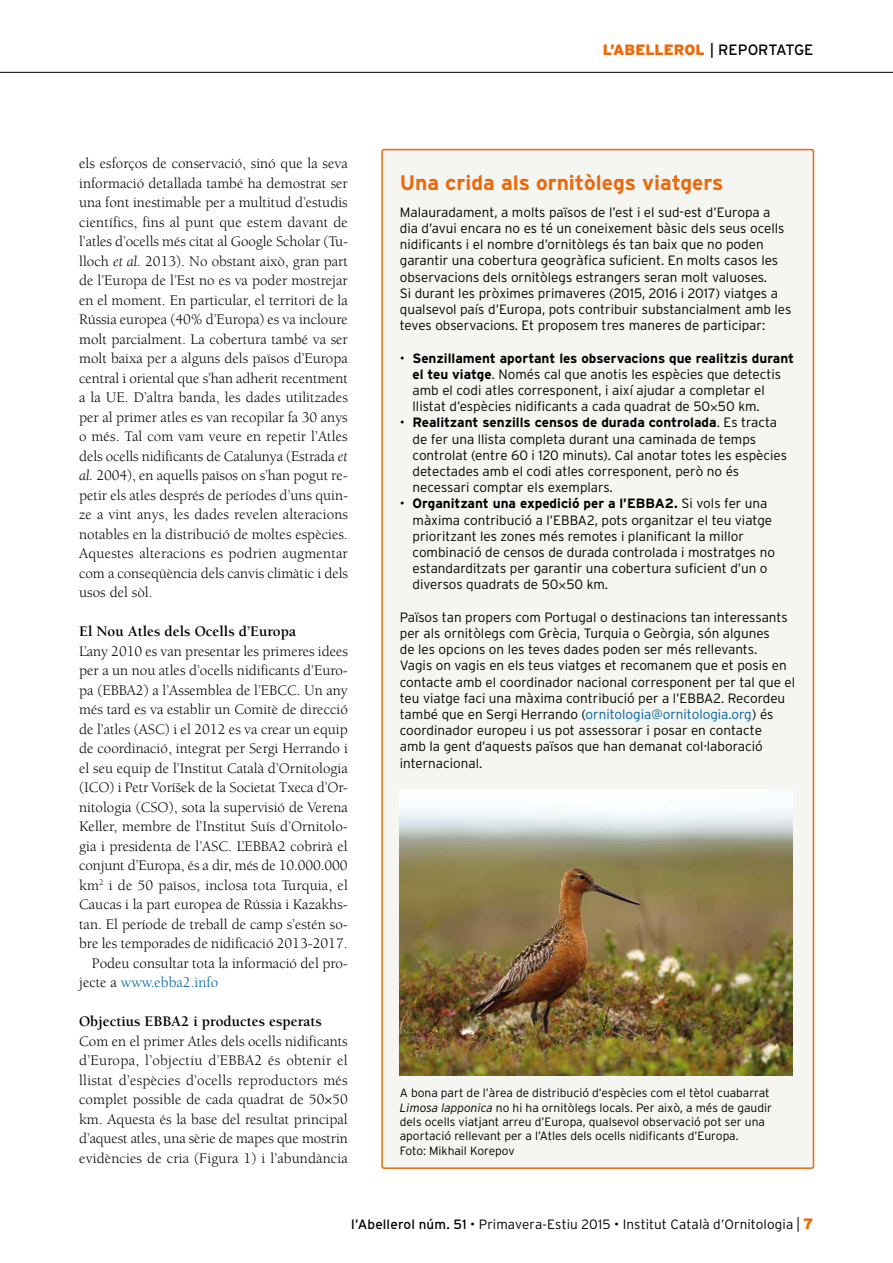
<style>
.page{position:relative;width:893px;height:1263px;background:#fff}
.page>*{position:absolute;margin:0;border:0;box-sizing:border-box;transform-origin:0 0}
.t1{font:700 21px "Interstate";color:#eb690b}
.t2{font:15px/19.5px "Berkeley Std";color:#000;text-align:justify}
.t3{font:700 15px "Berkeley Std";color:#000}
.t4{font:900 15px "Interstate";color:#eb690b}
.t5{font:15px "Berkeley Std";color:#0061a1}
.t6{font:300 13.5px/16.2px "Interstate";color:#000}
.t7{font:300 12px/14.4px "Interstate";color:#000}
.s1{font-style:italic}
.s2{color:#000}
.s3{font-weight:400;color:#000}
.s4{font-weight:700}
.s5{font-family:"Berkeley Std";font-weight:400;font-size:15px}
.s6{color:#0061a1}
.s7{font-weight:400}
.s8{font-stretch:condensed;font-size:15px}
.s9{font-weight:900;font-size:15px;color:#eb690b}
</style>
<div class="page">
<hr style="left:0;top:72px;width:893px;height:1px;background:#000">
<div style="left:382px;top:150px;width:431px;height:1018px;background:#f5f5f2;border-radius:2px"></div>
<img style="left:400px;top:790px;width:392px;height:286px">
<p class="t2" style="left:79px;top:154px;width:270px">els esforços de conservació, sinó que la seva informació detallada també ha demostrat ser una font inestimable per a multitud d’estudis científics, fins al punt que estem davant de l’atles d’ocells més citat al Google Scholar (Tu&shy;lloch <span class="s1">et al.</span> 2013). No obstant això, gran part de l’Europa de l’Est no es va poder mostrejar en el moment. En particular, el territori de la Rússia europea (40% d’Europa) es va incloure molt parcialment. La cobertura també va ser molt baixa per a alguns dels països d’Europa central i oriental que s’han adherit recentment a la UE. D’altra banda, les dades utilitzades per al primer atles es van recopilar fa 30 anys o més. Tal com vam veure en repetir l’Atles dels ocells nidificants de Catalunya (Estrada <span class="s1">et al.</span> 2004), en aquells països on s’han pogut re&shy;petir els atles després de períodes d’uns quin&shy;ze a vint anys, les dades revelen alteracions notables en la distribució de moltes espècies.<br>Aquestes alteracions es podrien augmentar com a conseqüència dels canvis climàtic i dels usos del sòl.</p>
<p class="t3" style="left:79px;top:624px;width:218px">El Nou Atles dels Ocells d’Europa</p>
<p class="t2" style="left:79px;top:642px;width:270px">L’any 2010 es van presentar les primeres idees</p>
<p class="t2" style="left:79px;top:661px;width:270px">per a un nou atles d’ocells nidificants d’Euro-</p>
<p class="t2" style="left:79px;top:681px;width:270px">pa (EBBA2) a l’Assemblea de l’EBCC. Un any</p>
<p class="t2" style="left:79px;top:700px;width:270px">més tard es va establir un Comitè de direcció</p>
<p class="t2" style="left:79px;top:720px;width:270px">de l’atles (ASC) i el 2012 es va crear un equip</p>
<p class="t2" style="left:79px;top:739px;width:270px">de coordinació, integrat per Sergi Herrando i</p>
<p class="t2" style="left:79px;top:759px;width:270px">el seu equip de l’Institut Català d’Ornitologia</p>
<p class="t2" style="left:79px;top:778px;width:270px">(ICO) i Petr Voríšek de la Societat Txeca d’Or-</p>
<p class="t2" style="left:79px;top:798px;width:270px">nitologia (CSO), sota la supervisió de Verena</p>
<p class="t2" style="left:79px;top:817px;width:270px">Keller, membre de l’Institut Suís d’Ornitolo-</p>
<p class="t2" style="left:79px;top:837px;width:270px">gia i presidenta de l’ASC. L’EBBA2 cobrirà el</p>
<p class="t2" style="left:79px;top:856px;width:270px">conjunt d’Europa, és a dir, més de 10.000.000</p>
<p class="t2" style="left:79px;top:876px;width:270px">km<sup>2</sup> i de 50 països, inclosa tota Turquia, el</p>
<p class="t2" style="left:79px;top:895px;width:270px">Caucas i la part europea de Rússia i Kazakhs-</p>
<p class="t2" style="left:79px;top:915px;width:270px">tan. El període de treball de camp s’estén so-</p>
<p class="t2" style="left:79px;top:934px;width:270px">bre les temporades de nidificació 2013-2017.</p>
<p class="t2" style="left:92px;top:954px;width:257px">Podeu consultar tota la informació del pro-</p>
<p class="t5" style="left:79px;top:975px;width:141px"><span class="s2">jecte a</span> www.ebba2.info</p>
<p class="t3" style="left:79px;top:1014px;width:244px">Objectius EBBA2 i productes esperats</p>
<p class="t2" style="left:79px;top:1032px;width:270px">Com en el primer Atles dels ocells nidificants d’Europa, l’objectiu d’EBBA2 és obtenir el llistat d’espècies d’ocells reproductors més complet possible de cada quadrat de 50×50 km. Aquesta és la base del resultat principal d’aquest atles, una sèrie de mapes que mostrin evidències de cria (Figura 1) i l’abundància</p>
<p class="t4" style="left:603px;top:41px;width:212px">L’ABELLEROL <span class="s3">| REPORTATGE</span></p>
<h1 class="t1" style="left:400px;top:171px;width:325px">Una crida als ornitòlegs viatgers</h1>
<p class="t6" style="left:400px;top:204px;width:393px">Malauradament, a molts països de l’est i el sud-est d’Europa a dia d’avui encara no es té un coneixement bàsic dels seus ocells nidificants i el nombre d’ornitòlegs és tan baix que no poden garantir una cobertura geogràfica suficient. En molts casos les observacions dels ornitòlegs estrangers seran molt valuoses.<br>Si durant les pròximes primaveres (2015, 2016 i 2017) viatges a qualsevol país d’Europa, pots contribuir substancialment amb les teves observacions. Et proposem tres maneres de participar:</p>
<p class="t6" style="left:413px;top:350px;width:383px;text-indent:-13px">• <span class="s4">Senzillament aportant les observacions que realitzis durant el teu viatge</span>. Només cal que anotis les espècies que detectis amb el codi atles corresponent, i així ajudar a completar el llistat d’espècies nidificants a cada quadrat de 50<span class="s5">×</span>50 km.</p>
<p class="t6" style="left:413px;top:414px;width:376px;text-indent:-13px">• <span class="s4">Realitzant senzills censos de durada controlada</span>. Es tracta de fer una llista completa durant una caminada de temps controlat (entre 60 i 120 minuts). Cal anotar totes les espècies detectades amb el codi atles corresponent, però no és necessari comptar els exemplars.</p>
<p class="t6" style="left:413px;top:495px;width:364px;text-indent:-13px">• <span class="s4">Organitzant una expedició per a l’EBBA2.</span> Si vols fer una màxima contribució a l’EBBA2, pots organitzar el teu viatge prioritzant les zones més remotes i planificant la millor combinació de censos de durada controlada i mostratges no estandarditzats per garantir una cobertura suficient d’un o diversos quadrats de 50<span class="s5">×</span>50 km.</p>
<p class="t6" style="left:400px;top:609px;width:397px">Països tan propers com Portugal o destinacions tan interessants per als ornitòlegs com Grècia, Turquia o Geòrgia, són algunes<br>de les opcions on les teves dades poden ser més rellevants.<br>Vagis on vagis en els teus viatges et recomanem que et posis en contacte amb el coordinador nacional corresponent per tal que el teu viatge faci una màxima contribució per a l’EBBA2. Recordeu també que en Sergi Herrando (<span class="s6">ornitologia@ornitologia.org</span>) és coordinador europeu i us pot assessorar i posar en contacte<br>amb la gent d’aquests països que han demanat col·laboració internacional.</p>
<p class="t7" style="left:400px;top:1086px;width:374px">A bona part de l’àrea de distribució d’espècies com el tètol cuabarrat <span class="s1">Limosa lapponica</span> no hi ha ornitòlegs locals. Per això, a més de gaudir dels ocells viatjant arreu d’Europa, qualsevol observació pot ser una aportació rellevant per a l’Atles dels ocells nidificants d’Europa.<br>Foto: Mikhail Korepov</p>
<p class="t6" style="left:351px;top:1216px;width:464px"><span class="s7">l’Abellerol núm. 51</span> • Primavera-Estiu 2015 • Institut Català d’Ornitologia <span class="s8">|</span> <span class="s9">7</span></p>
</div>
